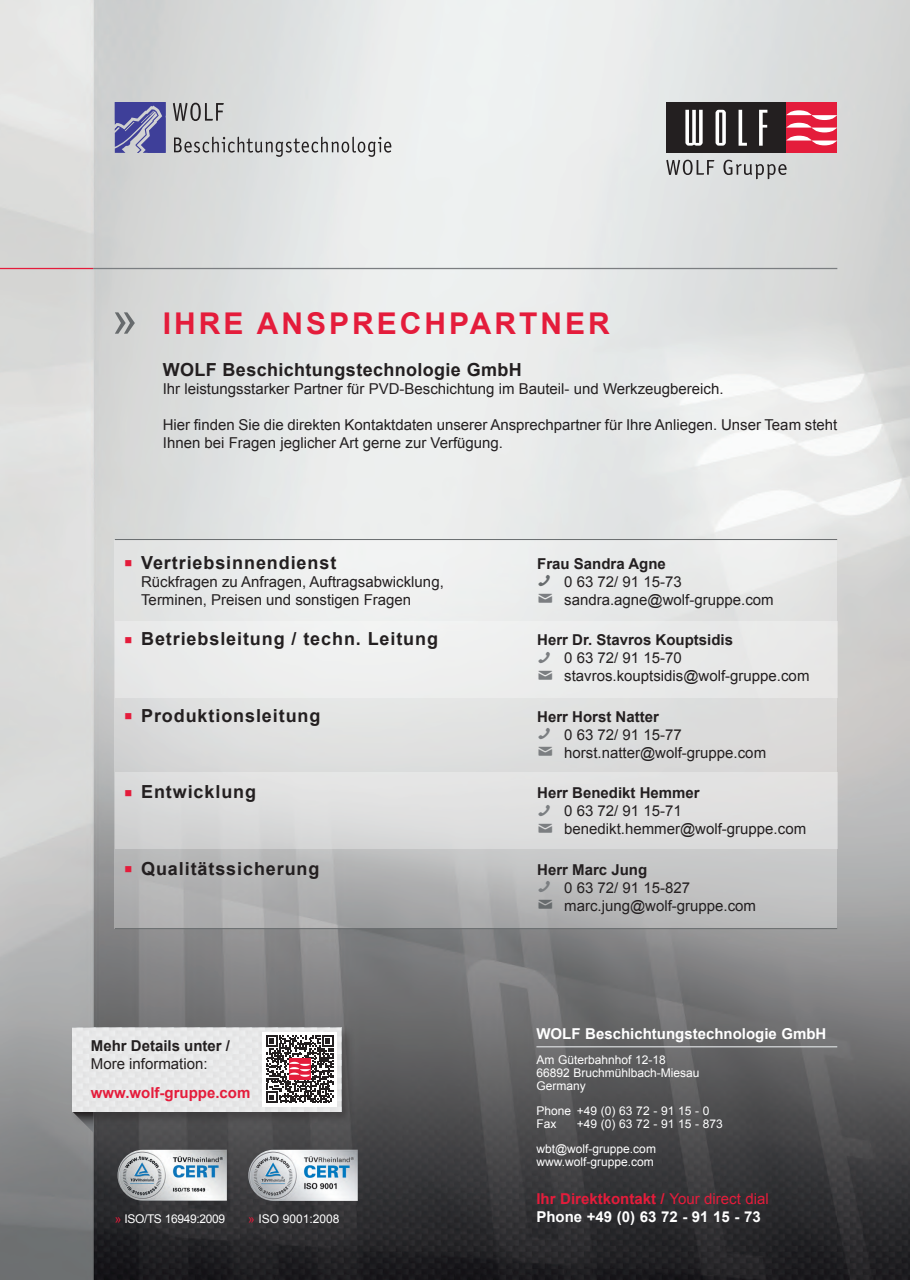
<style>
.page{position:relative;width:910px;height:1280px;background:#fff}
.page>*{position:absolute;margin:0;border:0;box-sizing:border-box;transform-origin:0 0}
.t1{font:700 30px "Arial";letter-spacing:.1em;color:#e41c3b}
.t2{font:700 18px "Arial";letter-spacing:.05em;color:#231f20}
.t3{font:700 18px "Arial";letter-spacing:.02em;color:#231f20}
.t4{font:15px/18px "Arial";color:#231f20}
.t5{font:700 15px "Arial";color:#fff}
.t6{font:700 15px "Arial";color:#e41c3b}
.t7{font:700 15px "Arial";color:#231f20}
.t8{font:12px/12.8px "Arial";color:#fff}
.t9{font:12px "Arial";letter-spacing:-.03em;color:#fff}
.s1{color:#e41c3b}
.s2{font-family:"Entypo";font-size:30px;color:#676b6d}
.s3{font-family:"Entypo";font-size:30px;color:#7b7e81}
.s4{font-weight:700}
.s5{font-weight:400}
</style>
<div class="page">
<img style="left:0;top:0;width:910px;height:1280px">
<hr style="left:93px;top:268px;width:744px;height:1px;background:#7b7e81">
<hr style="left:0;top:268px;width:93px;height:1px;background:#e41c3b">
<svg style="left:115px;top:102px;width:51px;height:51px;background:#6566a8"></svg>
<svg style="left:173px;top:103px;width:51px;height:18px"></svg>
<svg style="left:174px;top:137px;width:217px;height:20px;background:#babbbb"></svg>
<div style="left:666px;top:102px;width:120px;height:51px;background:#231f20"></div>
<div style="left:786px;top:102px;width:51px;height:51px;background:#e41c3b"></div>
<svg style="left:685px;top:110px;width:18px;height:36px"></svg>
<svg style="left:715px;top:110px;width:11px;height:36px"></svg>
<svg style="left:739px;top:110px;width:8px;height:36px"></svg>
<svg style="left:759px;top:110px;width:8px;height:36px"></svg>
<svg style="left:786px;top:110px;width:51px;height:35px"></svg>
<svg style="left:666px;top:160px;width:48px;height:15px"></svg>
<svg style="left:723px;top:160px;width:64px;height:19px"></svg>
<svg style="left:115px;top:540px;width:722px;height:388px;background:#d4d5d5"></svg>
<div style="left:115px;top:621px;width:722px;height:76px;background:#ececec"></div>
<div style="left:115px;top:772px;width:722px;height:77px;background:#dfdfdf"></div>
<hr style="left:115px;top:539px;width:722px;height:1px;background:#676b6d">
<hr style="left:115px;top:928px;width:722px;height:1px;background:#676b6d">
<svg style="left:72px;top:1125px;width:22px;height:8px"></svg>
<div style="left:70px;top:1025px;width:285px;height:100px;background:#231f20;opacity:.4"></div>
<div style="left:72px;top:1028px;width:269px;height:83px;background:#e7e7e8"></div>
<div style="left:262px;top:1032px;width:75px;height:74px;background:#fff"></div>
<svg style="left:266px;top:1035px;width:68px;height:68px"></svg>
<svg style="left:115px;top:312px;width:20px;height:22px"></svg>
<hr style="left:536px;top:1046px;width:301px;height:1px;background:#d3d6d8">
<img style="left:118px;top:1150px;width:109px;height:51px">
<img style="left:248px;top:1150px;width:110px;height:51px">
<h1 class="t1" style="left:163px;top:303px;width:141px">Ihre Ansp</h1>
<h1 class="t1" style="left:352px;top:303px;width:95px">rechpa</h1>
<h1 class="t1" style="left:494px;top:303px;width:117px">rtner</h1>
<p class="t3" style="left:163px;top:357px;width:360px">WOLF Beschichtungstechnologie GmbH</p>
<p class="t4" style="left:163px;top:380px;width:562px">Ihr leistungsstarker Partner für PVD-Beschichtung im Bauteil- und Werkzeugbereich.</p>
<p class="t4" style="left:163px;top:416px;width:676px">Hier finden Sie die direkten Kontaktdaten unserer Ansprechpartner für Ihre Anliegen. Unser Team steht<br>Ihnen bei Fragen jeglicher Art gerne zur Verfügung.</p>
<p class="t2" style="left:125px;top:550px;width:213px"><span class="s1">■</span> Vertriebsinnendienst</p>
<p class="t7" style="left:537px;top:553px;width:130px">Frau Sandra Agne</p>
<p class="t4" style="left:141px;top:573px;width:304px">Rückfragen zu Anfragen, Auftragsabwicklung,</p>
<p class="t4" style="left:537px;top:573px;width:146px"><span class="s2">!</span> 0 63 72/ 91 15-73</p>
<p class="t4" style="left:141px;top:591px;width:272px">Terminen, Preisen und sonstigen Fragen</p>
<p class="t4" style="left:537px;top:591px;width:238px"><span class="s3">%</span> sandra.agne@wolf-gruppe.com</p>
<p class="t2" style="left:125px;top:627px;width:315px"><span class="s1">■</span> Betriebsleitung / techn. Leitung</p>
<p class="t4" style="left:537px;top:631px;width:274px"><span class="s4">Herr Dr. Stavros Kouptsidis<br></span><span class="s3">!</span> 0 63 72/ 91 15-70<br><span class="s3">%</span> stavros.kouptsidis@wolf-gruppe.com</p>
<p class="t2" style="left:125px;top:703px;width:197px"><span class="s1">■</span> Produktionsleitung</p>
<p class="t4" style="left:537px;top:708px;width:230px"><span class="s4">Herr Horst Natter<br></span><span class="s3">!</span> 0 63 72/ 91 15-77<br><span class="s3">%</span> horst.natter@wolf-gruppe.com</p>
<p class="t2" style="left:125px;top:780px;width:133px"><span class="s1">■</span> Entwicklung</p>
<p class="t4" style="left:537px;top:784px;width:270px"><span class="s4">Herr Benedikt Hemmer<br></span><span class="s3">!</span> 0 63 72/ 91 15-71<br><span class="s3">%</span> benedikt.hemmer@wolf-gruppe.com</p>
<p class="t2" style="left:125px;top:856px;width:196px"><span class="s1">■</span> Qualitätssicherung</p>
<p class="t4" style="left:537px;top:861px;width:220px"><span class="s4">Herr Marc Jung<br></span><span class="s3">!</span> 0 63 72/ 91 15-827<br><span class="s2">%</span> marc.jung@wolf-gruppe.com</p>
<p class="t7" style="left:91px;top:1036px;width:141px">Mehr Details unter /</p>
<p class="t4" style="left:91px;top:1055px;width:118px">More information:</p>
<p class="t6" style="left:91px;top:1082px;width:161px">www.wolf-gruppe.com</p>
<p class="t5" style="left:536px;top:1023px;width:292px">WOLF Beschichtungstechnologie GmbH</p>
<p class="t8" style="left:536px;top:1054px;width:165px">Am Güterbahnhof 12-18<br>66892 Bruchmühlbach-Miesau<br>Germany</p>
<p class="t8" style="left:536px;top:1105px;width:174px">Phone +49 (0) 63 72 - 91 15 - 0<br>Fax</p>
<p class="t8" style="left:536px;top:1111px;width:188px;line-height:25.5px;text-indent:40px">+49 (0) 63 72 - 91 15 - 873 wbt@wolf-gruppe.com</p>
<p class="t8" style="left:536px;top:1156px;width:119px">www.wolf-gruppe.com</p>
<p class="t6" style="left:536px;top:1188px;width:234px">Ihr Direktkontakt / <span class="s5">Your direct dial</span></p>
<p class="t9" style="left:115px;top:1210px;width:112px"><span class="s1">»</span> ISO/TS 16949:2009</p>
<p class="t8" style="left:248px;top:1212px;width:93px"><span class="s1">»</span> ISO 9001:2008</p>
<p class="t5" style="left:536px;top:1206px;width:226px">Phone +49 (0) 63 72 - 91 15 - 73</p>
</div>
